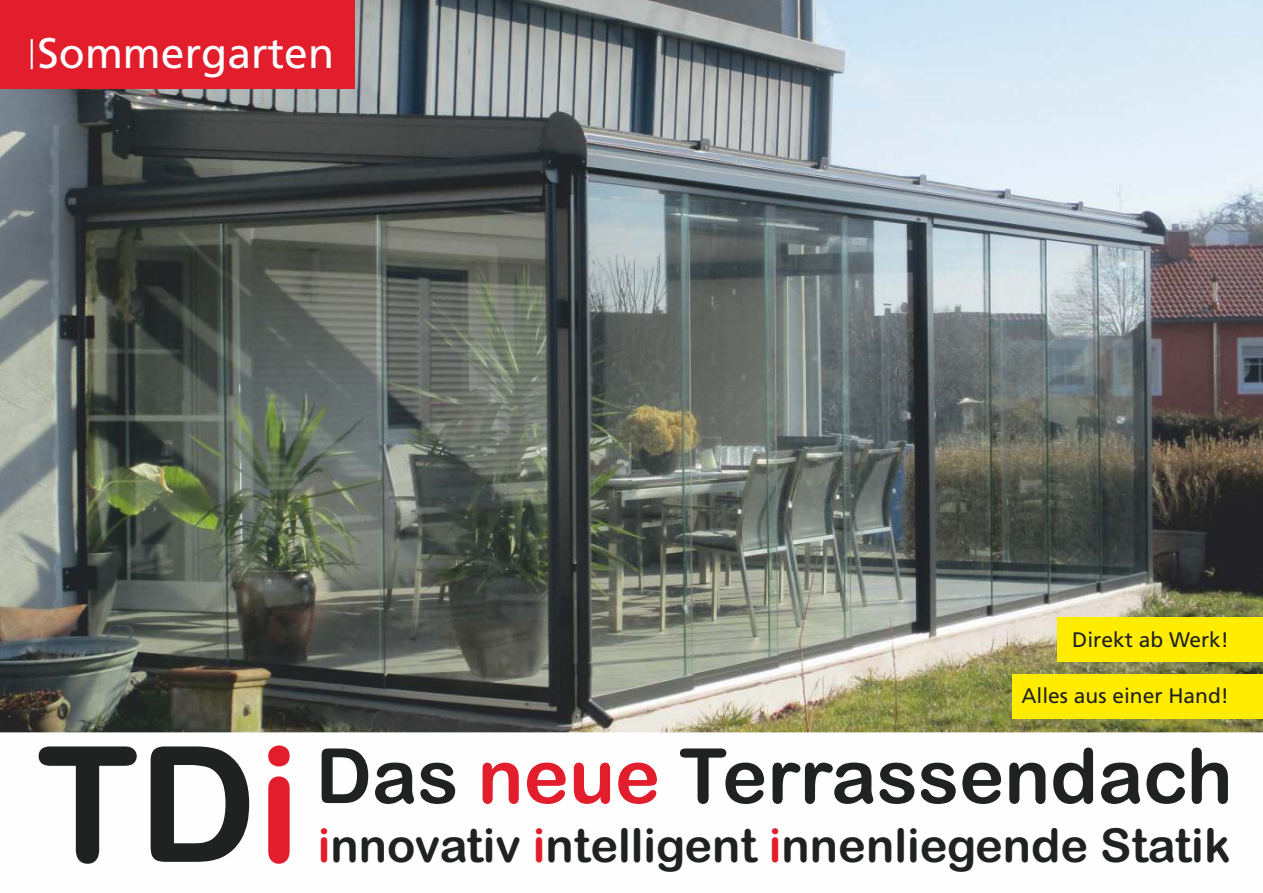
<style>
.page{position:relative;width:1263px;height:893px;background:#fff}
.page>*{position:absolute;margin:0;border:0;box-sizing:border-box;transform-origin:0 0}
.t1{font:161.1px "Arial Rounded MT Bold";color:#202121}
.t2{font:76.2px "Arial Rounded MT Bold";color:#202121}
.t3{font:46.8px "Arial Rounded MT Bold";color:#202121}
.t4{font:42.75px "Frutiger";color:#fefefe}
.t5{font:21px "Frutiger";color:#202121}
.s1{color:#e21d2c}
</style>
<div class="page">
<img style="left:0;top:0;width:1263px;height:732px">
<div style="left:1012px;top:674px;width:251px;height:44px;background:#ffec00"></div>
<svg style="left:0;top:732px;width:1263px;height:1px"></svg>
<div style="left:0;top:0;width:354px;height:89px;background:#e21d2c"></div>
<hr style="left:31px;top:39px;width:2px;height:30px;background:#fefefe">
<div style="left:1057px;top:618px;width:206px;height:44px;background:#ffec00"></div>
<p class="t4" style="left:38px;top:36px;width:298px">Sommergarten</p>
<p class="t5" style="left:1072px;top:631px;width:158px">Direkt ab Werk!</p>
<p class="t5" style="left:1021px;top:687px;width:209px">Alles aus einer Hand!</p>
<h1 class="t1" style="left:37px;top:744px;width:265px">TD<span class="s1">i</span></h1>
<h2 class="t2" style="left:316px;top:748px;width:919px">Das <span class="s1">neue</span> Terrassendach</h2>
<p class="t3" style="left:318px;top:828px;width:914px"><span class="s1">i</span>nnovativ <span class="s1">i</span>ntelligent <span class="s1">i</span>nnenliegende Statik</p>
</div>
